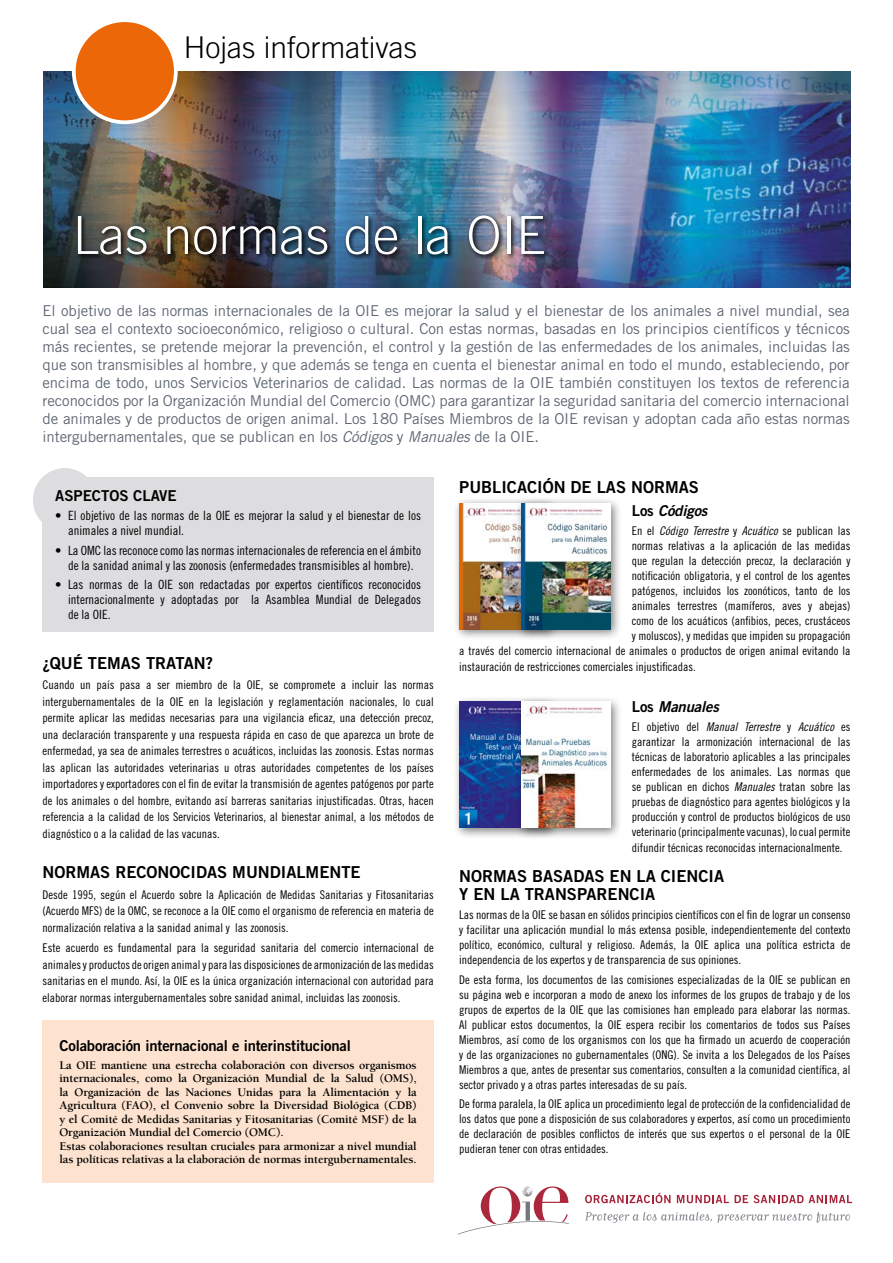
<style>
.page{position:relative;width:893px;height:1263px;background:#fff}
.page>*{position:absolute;margin:0;border:0;box-sizing:border-box;transform-origin:0 0}
.t1{font:300 52.5px "Trade Gothic LT Std";color:#fff}
.t2{font:300 30px "Trade Gothic LT Std";color:#000}
.t3{font:16.5px/18px "Trade Gothic LT Std Bd 2";color:#000}
.t4{font:15px/18px "Trade Gothic LT Std";letter-spacing:-.005em;color:#5f6773;text-align:justify}
.t5{font:15px "Trade Gothic LT Std Bd 2";letter-spacing:-.01em;color:#000}
.t6{font:15px "Trade Gothic LT Std Bd 2 Obl";letter-spacing:-.01em;color:#000}
.t7{font:12.75px/15px "Trade Gothic LT Std Cn 18";color:#000}
.t8{font:12px/15px "Trade Gothic LT Std Cn 18";color:#000;text-align:justify}
.t9{font:700 12px/13.5px "Berkeley";letter-spacing:-.01em;color:#000}
.t10{font:12px "Trade Gothic LT Std Cn 18 Obl";color:#000}
.s1{font-style:italic}
.s2{font-family:"Trade Gothic LT Std Bd 2"}
.s3{font-family:"Trade Gothic LT Std Cn 18"}
.s4{font-family:"Trade Gothic LT Std Cn 18 Obl"}
</style>
<div class="page">
<svg style="left:458px;top:1186px;width:111px;height:49px"></svg>
<svg style="left:585px;top:1193px;width:85px;height:10px"></svg>
<svg style="left:677px;top:1195px;width:52px;height:8px"></svg>
<svg style="left:735px;top:1195px;width:117px;height:8px"></svg>
<svg style="left:585px;top:1212px;width:265px;height:11px"></svg>
<img style="left:43px;top:71px;width:807px;height:216px">
<div style="left:74px;top:20px;width:102px;height:102px;background:#ec6707;border-radius:50%"></div>
<div style="left:72px;top:18px;width:106px;height:106px;border:4px solid #fff;border-radius:50%"></div>
<div style="left:43px;top:1020px;width:391px;height:162px;background:#fde3cf"></div>
<div style="left:33px;top:468px;width:64px;height:64px;background:#dddcdf;border-radius:50%"></div>
<div style="left:43px;top:478px;width:391px;height:154px;background:#dddcdf"></div>
<img style="left:75px;top:214px;width:475px;height:47px">
<div style="left:453px;top:497px;width:107px;height:144px;background:#000;opacity:.5"></div>
<img style="left:459px;top:503px;width:56px;height:126px">
<div style="left:453px;top:695px;width:107px;height:144px;background:#000;opacity:.5"></div>
<img style="left:459px;top:702px;width:56px;height:126px">
<div style="left:515px;top:497px;width:108px;height:144px;background:#000;opacity:.5"></div>
<img style="left:521px;top:503px;width:90px;height:126px">
<div style="left:515px;top:695px;width:108px;height:144px;background:#000;opacity:.5"></div>
<img style="left:521px;top:702px;width:90px;height:126px">
<h2 class="t2" style="left:184px;top:29px;width:235px">Hojas informativas</h2>
<h1 class="t1" style="left:73px;top:204px;width:474px">Las normas de la OIE</h1>
<p class="t4" style="left:43px;top:301px;width:809px">El objetivo de las normas internacionales de la OIE es mejorar la salud y el bienestar de los animales a nivel mundial, sea cual sea el contexto socioeconómico, religioso o cultural. Con estas normas, basadas en los principios científicos y técnicos más recientes, se pretende mejorar la prevención, el control y la gestión de las enfermedades de los animales, incluidas las que son transmisibles al hombre, y que además se tenga en cuenta el bienestar animal en todo el mundo, estableciendo, por encima de todo, unos Servicios Veterinarios de calidad. Las normas de la OIE también constituyen los textos de referencia reconocidos por la Organización Mundial del Comercio (OMC) para garantizar la seguridad sanitaria del comercio internacional de animales y de productos de origen animal. Los 180 Países Miembros de la OIE revisan y adoptan cada año estas normas intergubernamentales, que se publican en los <span class="s1">Códigos</span> y <span class="s1">Manuales</span> de la OIE.</p>
<p class="t5" style="left:55px;top:486px;width:123px">ASPECTOS CLAVE</p>
<p class="t7" style="left:68px;top:508px;width:354px;text-indent:-13px">• El objetivo de las normas de la OIE es mejorar la salud y el bienestar de los animales a nivel mundial.</p>
<p class="t7" style="left:55px;top:542px;width:367px;text-align:center">• La OMC las reconoce como las normas internacionales de referencia en el ámbito de la sanidad animal y las zoonosis (enfermedades transmisibles al hombre).</p>
<p class="t7" style="left:68px;top:577px;width:354px;text-align:justify;text-indent:-13px">• Las normas de la OIE son redactadas por expertos científicos reconocidos internacionalmente y adoptadas por la Asamblea Mundial de Delegados de la OIE.</p>
<h3 class="t3" style="left:43px;top:653px;width:172px">¿QUÉ TEMAS TRATAN?</h3>
<p class="t8" style="left:43px;top:677px;width:393px;line-height:16.5px">Cuando un país pasa a ser miembro de la OIE, se compromete a incluir las normas intergubernamentales de la OIE en la legislación y reglamentación nacionales, lo cual permite aplicar las medidas necesarias para una vigilancia eficaz, una detección precoz, una declaración transparente y una respuesta rápida en caso de que aparezca un brote de enfermedad, ya sea de animales terrestres o acuáticos, incluidas las zoonosis. Estas normas las aplican las autoridades veterinarias u otras autoridades competentes de los países importadores y exportadores con el fin de evitar la transmisión de agentes patógenos por parte de los animales o del hombre, evitando así barreras sanitarias injustificadas. Otras, hacen referencia a la calidad de los Servicios Veterinarios, al bienestar animal, a los métodos de diagnóstico o a la calidad de las vacunas.</p>
<h3 class="t3" style="left:43px;top:863px;width:320px">NORMAS RECONOCIDAS MUNDIALMENTE</h3>
<p class="t8" style="left:43px;top:886px;width:393px;line-height:16.5px">Desde 1995, según el Acuerdo sobre la Aplicación de Medidas Sanitarias y Fitosanitarias (Acuerdo MFS) de la OMC, se reconoce a la OIE como el organismo de referencia en materia de normalización relativa a la sanidad animal y las zoonosis.</p>
<p class="t8" style="left:43px;top:940px;width:393px;line-height:16.5px">Este acuerdo es fundamental para la seguridad sanitaria del comercio internacional de animales y productos de origen animal y para las disposiciones de armonización de las medidas sanitarias en el mundo. Así, la OIE es la única organización internacional con autoridad para elaborar normas intergubernamentales sobre sanidad animal, incluidas las zoonosis.</p>
<p class="t5" style="left:60px;top:1036px;width:293px">Colaboración internacional e interinstitucional</p>
<p class="t9" style="left:60px;top:1058px;width:359px">La OIE mantiene una estrecha colaboración con diversos organismos internacionales, como la Organización Mundial de la Salud (OMS), la Organización de las Naciones Unidas para la Alimentación y la Agricultura (FAO), el Convenio sobre la Diversidad Biológica (CDB) y el Comité de Medidas Sanitarias y Fitosanitarias (Comité MSF) de la Organización Mundial del Comercio (OMC).<br>Estas colaboraciones resultan cruciales para armonizar a nivel mundial las políticas relativas a la elaboración de normas intergubernamentales.</p>
<h3 class="t3" style="left:459px;top:478px;width:241px">PUBLICACIÓN DE LAS NORMAS</h3>
<p class="t6" style="left:632px;top:501px;width:77px"><span class="s2">Los</span> Códigos</p>
<p class="t10" style="left:632px;top:523px;width:220px"><span class="s3">En el</span> Código Terrestre <span class="s3">y</span> Acuático <span class="s3">se publican las</span></p>
<p class="t8" style="left:459px;top:538px;width:393px;text-align:right">normas relativas a la aplicación de las medidas<br>que regulan la detección precoz, la declaración y<br>notificación obligatoria, y el control de los agentes<br>patógenos, incluidos los zoonóticos, tanto de los<br>animales terrestres (mamíferos, aves y abejas)<br>como de los acuáticos (anfibios, peces, crustáceos<br>y moluscos), y medidas que impiden su propagación<br>a través del comercio internacional de animales o productos de origen animal evitando la</p>
<p class="t8" style="left:459px;top:659px;width:238px">instauración de restricciones comerciales injustificadas.</p>
<p class="t6" style="left:632px;top:697px;width:89px"><span class="s2">Los</span> Manuales</p>
<p class="t10" style="left:632px;top:719px;width:220px"><span class="s3">El objetivo del</span> Manual Terrestre <span class="s3">y</span> Acuático <span class="s3">es</span></p>
<p class="t8" style="left:632px;top:734px;width:220px">garantizar la armonización internacional de las técnicas de laboratorio aplicables a las principales enfermedades de los animales. Las normas que se publican en dichos <span class="s4">Manuales</span> tratan sobre las pruebas de diagnóstico para agentes biológicos y la producción y control de productos biológicos de uso veterinario (principalmente vacunas), lo cual permite</p>
<p class="t8" style="left:632px;top:840px;width:212px">difundir técnicas reconocidas internacionalmente.</p>
<h3 class="t3" style="left:459px;top:867px;width:266px">NORMAS BASADAS EN LA CIENCIA<br>Y EN LA TRANSPARENCIA</h3>
<p class="t8" style="left:459px;top:907px;width:393px">Las normas de la OIE se basan en sólidos principios científicos con el fin de lograr un consenso y facilitar una aplicación mundial lo más extensa posible, independientemente del contexto político, económico, cultural y religioso. Además, la OIE aplica una política estricta de independencia de los expertos y de transparencia de sus opiniones.</p>
<p class="t8" style="left:459px;top:972px;width:393px">De esta forma, los documentos de las comisiones especializadas de la OIE se publican en su página web e incorporan a modo de anexo los informes de los grupos de trabajo y de los grupos de expertos de la OIE que las comisiones han empleado para elaborar las normas.<br>Al publicar estos documentos, la OIE espera recibir los comentarios de todos sus Países Miembros, así como de los organismos con los que ha firmado un acuerdo de cooperación y de las organizaciones no gubernamentales (ONG). Se invita a los Delegados de los Países Miembros a que, antes de presentar sus comentarios, consulten a la comunidad científica, al sector privado y a otras partes interesadas de su país.</p>
<p class="t8" style="left:459px;top:1096px;width:393px">De forma paralela, la OIE aplica un procedimiento legal de protección de la confidencialidad de los datos que pone a disposición de sus colaboradores y expertos, así como un procedimiento de declaración de posibles conflictos de interés que sus expertos o el personal de la OIE pudieran tener con otras entidades.</p>
</div>
